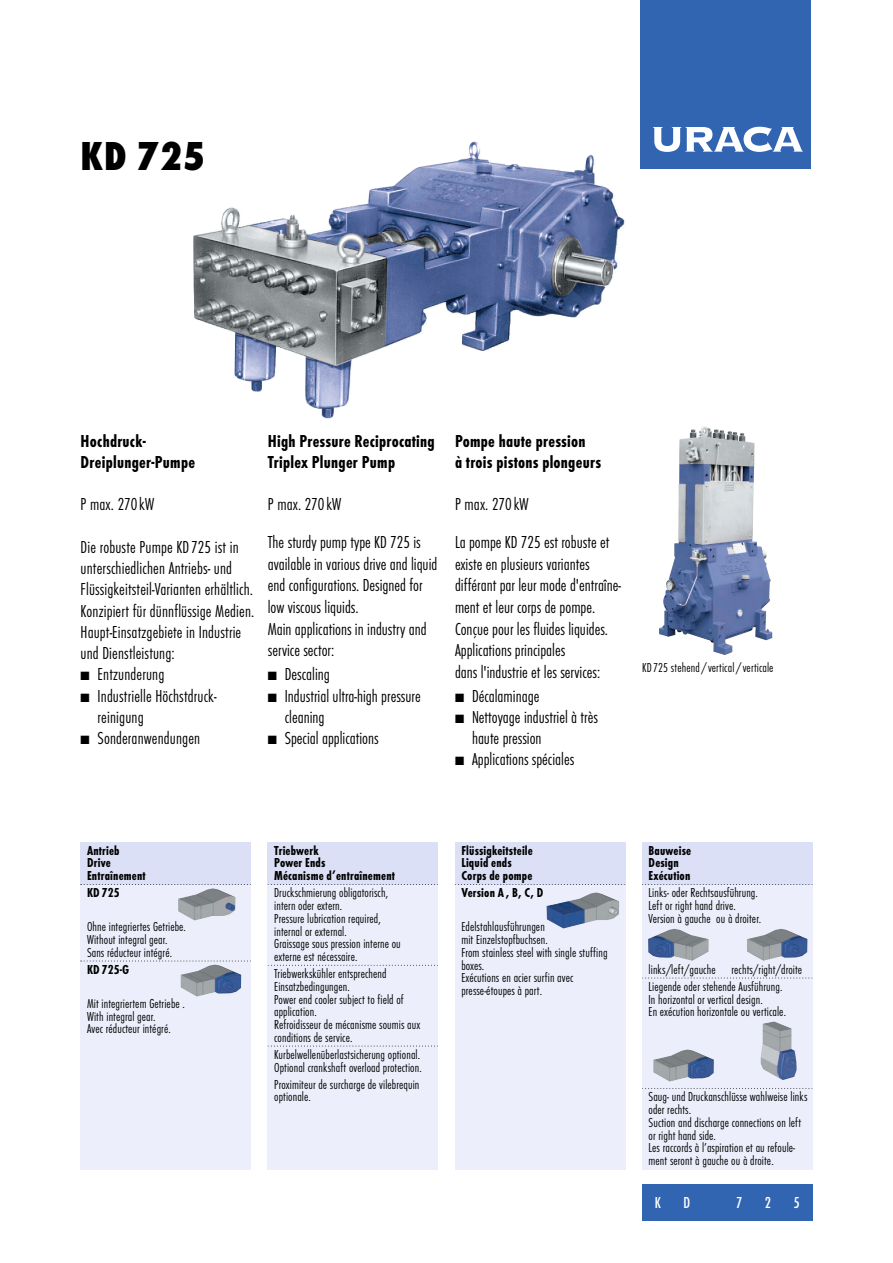
<style>
.page{position:relative;width:893px;height:1263px;background:#fff}
.page>*{position:absolute;margin:0;border:0;box-sizing:border-box;transform-origin:0 0}
.t1{font:800 condensed 42px "Futura T";color:#000}
.t2{font:300 condensed 18px/21.6px "Futura T";color:#000}
.t3{font:700 condensed 18px/21.3px "Futura T";letter-spacing:.015em;color:#000}
.t4{font:500 condensed 16.5px "Futura T";color:#fff}
.t5{font:300 condensed 13.5px/12.8px "Futura T";letter-spacing:.005em;color:#000}
.t6{font:700 condensed 13.5px/12.8px "Futura T";letter-spacing:.015em;color:#000}
</style>
<div class="page">
<img style="left:193px;top:141px;width:432px;height:278px">
<div style="left:640px;top:0;width:170px;height:169px;background:#3164b1"></div>
<svg style="left:653px;top:127px;width:149px;height:25px"></svg>
<div style="left:642px;top:1184px;width:170px;height:36px;background:#3164b1"></div>
<img style="left:659px;top:426px;width:113px;height:229px">
<div style="left:81px;top:842px;width:170px;height:327px;background:#eceffb"></div>
<div style="left:268px;top:842px;width:170px;height:327px;background:#eceffb"></div>
<img style="left:181px;top:965px;width:60px;height:32px">
<img style="left:178px;top:888px;width:57px;height:33px">
<div style="left:81px;top:842px;width:170px;height:42px;background:#dce0f6"></div>
<div style="left:268px;top:842px;width:170px;height:42px;background:#dce0f6"></div>
<svg style="left:81px;top:884px;width:170px;height:1px"></svg>
<svg style="left:268px;top:884px;width:170px;height:1px"></svg>
<svg style="left:81px;top:961px;width:170px;height:1px"></svg>
<svg style="left:268px;top:965px;width:170px;height:1px"></svg>
<svg style="left:268px;top:1046px;width:170px;height:1px"></svg>
<div style="left:642px;top:842px;width:170px;height:327px;background:#eceffb"></div>
<div style="left:642px;top:842px;width:170px;height:42px;background:#dce0f6"></div>
<svg style="left:642px;top:884px;width:170px;height:1px"></svg>
<img style="left:648px;top:929px;width:60px;height:32px">
<img style="left:747px;top:929px;width:60px;height:32px">
<div style="left:455px;top:842px;width:170px;height:327px;background:#eceffb"></div>
<img style="left:546px;top:892px;width:73px;height:37px">
<div style="left:455px;top:842px;width:170px;height:42px;background:#dce0f6"></div>
<svg style="left:455px;top:884px;width:170px;height:1px"></svg>
<svg style="left:642px;top:978px;width:170px;height:1px"></svg>
<img style="left:653px;top:1049px;width:60px;height:33px">
<svg style="left:642px;top:1088px;width:170px;height:1px"></svg>
<img style="left:760px;top:1021px;width:36px;height:59px">
<h1 class="t1" style="left:81px;top:140px;width:126px">KD 725</h1>
<h2 class="t3" style="left:81px;top:431px;width:116px">Hochdruck-<br>Dreiplunger-Pumpe</h2>
<h2 class="t2" style="left:81px;top:495px;width:75px">P max. 270kW</h2>
<h2 class="t2" style="left:81px;top:538px;width:175px">Die robuste Pumpe KD725 ist in unterschiedlichen Antriebs- und Flüssigkeitsteil-Varianten erhältlich.<br>Konzipiert für dünnflüssige Medien.<br>Haupt-Einsatzgebiete in Industrie und Dienstleistung:</h2>
<h2 class="t2" style="left:81px;top:665px;width:85px">■ Entzunderung</h2>
<h2 class="t2" style="left:98px;top:686px;width:120px;text-indent:-17px">■ Industrielle Höchstdruck&shy;reinigung</h2>
<h2 class="t2" style="left:81px;top:729px;width:121px">■ Sonderanwendungen</h2>
<h2 class="t3" style="left:268px;top:431px;width:168px">High Pressure Reciprocating<br>Triplex Plunger Pump</h2>
<h2 class="t2" style="left:268px;top:487px;width:154px;line-height:37.8px">P max. 270kW<br>The sturdy pump type KD 725 is</h2>
<h2 class="t2" style="left:268px;top:554px;width:171px">available in various drive and liquid end configurations. Designed for low viscous liquids.<br>Main applications in industry and service sector:</h2>
<h2 class="t2" style="left:268px;top:665px;width:64px">■ Descaling</h2>
<h2 class="t2" style="left:285px;top:686px;width:137px;text-indent:-17px">■ Industrial ultra-high pressure cleaning</h2>
<h2 class="t2" style="left:268px;top:729px;width:112px">■ Special applications</h2>
<h2 class="t3" style="left:455px;top:431px;width:147px">Pompe haute pression<br>à trois pistons plongeurs</h2>
<h2 class="t2" style="left:455px;top:487px;width:156px;line-height:37.8px">P max. 270kW<br>La pompe KD 725 est robuste et</h2>
<h2 class="t2" style="left:455px;top:554px;width:167px">existe en plusieurs variantes différant par leur mode d'entraîne&shy;ment et leur corps de pompe.<br>Conçue pour les fluides liquides.<br>Applications principales<br>dans l'industrie et les services:</h2>
<h2 class="t2" style="left:455px;top:686px;width:86px">■ Décalaminage</h2>
<h2 class="t2" style="left:472px;top:708px;width:127px;text-indent:-17px">■ Nettoyage industriel à très haute pression</h2>
<h2 class="t2" style="left:455px;top:750px;width:121px">■ Applications spéciales</h2>
<p class="t5" style="left:642px;top:663px;width:133px">KD725 stehend/vertical/verticale</p>
<p class="t6" style="left:87px;top:845px;width:60px">Antrieb<br>Drive<br>Entraînement</p>
<p class="t6" style="left:87px;top:888px;width:34px">KD 725</p>
<p class="t5" style="left:87px;top:921px;width:100px">Ohne integriertes Getriebe.<br>Without integral gear.<br>Sans réducteur intégré.</p>
<p class="t6" style="left:87px;top:964px;width:44px">KD 725-G</p>
<p class="t5" style="left:87px;top:998px;width:99px">Mit integriertem Getriebe .<br>With integral gear.<br>Avec réducteur intégré.</p>
<p class="t6" style="left:274px;top:845px;width:122px">Triebwerk<br>Power Ends<br>Mécanisme d’entraînement</p>
<p class="t5" style="left:274px;top:887px;width:128px">Druckschmierung obligatorisch, intern oder extern.<br>Pressure lubrication required, internal or external.<br>Graissage sous pression interne ou externe est nécessaire.</p>
<p class="t5" style="left:274px;top:968px;width:147px">Triebwerkskühler entsprechend<br>Einsatzbedingungen.<br>Power end cooler subject to field of application.<br>Refroidisseur de mécanisme soumis aux conditions de service.</p>
<p class="t5" style="left:274px;top:1049px;width:149px">Kurbelwellenüberlastsicherung optional.<br>Optional crankshaft overload protection.</p>
<p class="t5" style="left:274px;top:1079px;width:147px">Proximiteur de surcharge de vilebrequin optionale.</p>
<p class="t6" style="left:461px;top:845px;width:73px">Flüssigkeitsteile<br>Liquid ends<br>Corps de pompe</p>
<p class="t6" style="left:461px;top:888px;width:83px">Version A , B, C, D</p>
<p class="t5" style="left:461px;top:921px;width:148px">Edelstahlausführungen<br>mit Einzelstopfbuchsen.<br>From stainless steel with single stuffing boxes.<br>Exécutions en acier surfin avec presse-étoupes à part.</p>
<p class="t6" style="left:648px;top:845px;width:44px">Bauweise<br>Design<br>Exécution</p>
<p class="t5" style="left:648px;top:887px;width:114px">Links- oder Rechtsausführung.<br>Left or right hand drive.<br>Version à gauche ou à droiter.</p>
<p class="t5" style="left:648px;top:962px;width:155px;line-height:17px">links/left/gauche rechts/right/droite<br>Liegende oder stehende Ausführung.</p>
<p class="t5" style="left:648px;top:994px;width:139px">In horizontal or vertical design.<br>En exécution horizontale ou verticale.</p>
<p class="t5" style="left:648px;top:1092px;width:160px">Saug- und Druckanschlüsse wahlweise links oder rechts.<br>Suction and discharge connections on left or right hand side.<br>Les raccords à l’aspiration et au refoule&shy;ment seront à gauche ou à droite.</p>
<p class="t4" style="left:655px;top:1195px;width:8px">K</p>
<p class="t4" style="left:683px;top:1195px;width:8px">D</p>
<p class="t4" style="left:736px;top:1195px;width:8px">7</p>
<p class="t4" style="left:764px;top:1195px;width:8px">2</p>
<p class="t4" style="left:793px;top:1195px;width:8px">5</p>
</div>
